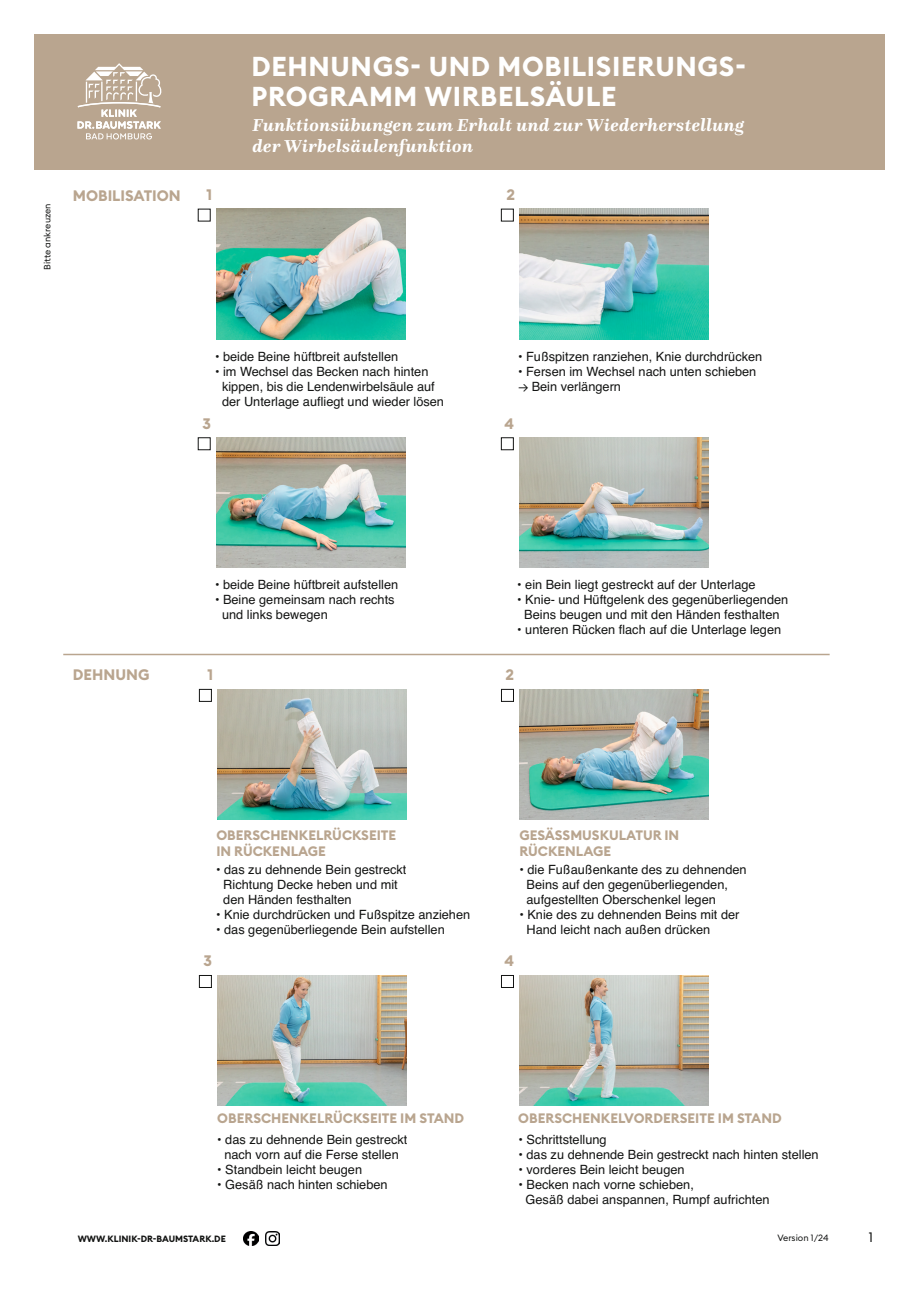
<style>
.page{position:relative;width:919px;height:1289px;background:#fff}
.page>*{position:absolute;margin:0;border:0;box-sizing:border-box;transform-origin:0 0}
._01_Bold_28pt{font:700 27px "Euclid Square";letter-spacing:.025em;color:#fff}
._01_Bold_28pt-2{font:italic 700 18px "Questa";letter-spacing:.025em;color:#fff}
.t1{font:700 15px "Euclid Square";color:#b9a58f}
.t2{font:700 13.5px "Euclid Square";color:#b9a58f}
.t3{font:13.5px "Euclid Square";color:#131413}
.t4{font:12.75px/15px "Helvetica";color:#131413;text-align:center}
.t5{font:700 9px "Euclid Square";color:#131413}
.t6{font:9px "Euclid Square";color:#131413}
.s1{font-family:"Euclid Square"}
</style>
<div class="page">
<div style="left:34px;top:34px;width:850px;height:136px;background:#b9a58f"></div>
<svg style="left:77px;top:63px;width:85px;height:76px"></svg>
<img style="left:265px;top:1231px;width:14px;height:14px">
<img style="left:244px;top:1231px;width:14px;height:14px">
<img style="left:216px;top:209px;width:189px;height:130px">
<img style="left:216px;top:437px;width:189px;height:130px">
<img style="left:519px;top:209px;width:189px;height:130px">
<img style="left:519px;top:437px;width:189px;height:130px">
<div style="left:198px;top:437px;width:12px;height:13px;border:1px solid #131413"></div>
<div style="left:501px;top:437px;width:12px;height:13px;border:1px solid #131413"></div>
<img style="left:217px;top:689px;width:189px;height:130px">
<img style="left:217px;top:975px;width:189px;height:130px">
<img style="left:519px;top:689px;width:189px;height:130px">
<img style="left:519px;top:975px;width:189px;height:130px">
<div style="left:199px;top:975px;width:13px;height:12px;border:1px solid #131413"></div>
<div style="left:501px;top:975px;width:13px;height:12px;border:1px solid #131413"></div>
<div style="left:199px;top:689px;width:13px;height:12px;border:1px solid #131413"></div>
<div style="left:501px;top:689px;width:13px;height:12px;border:1px solid #131413"></div>
<hr style="left:63px;top:653px;width:766px;height:2px;background:#b9a58f">
<p class="t6" style="left:42px;top:270px;width:68px;rotate:-90deg">Bitte ankreuzen</p>
<p class="t1" style="left:73px;top:186px;width:109px">MOBILISATION</p>
<p class="_01_Bold_28pt" style="left:251px;top:49px;width:496px">DEHNUNGS- UND MOBILISIERUNGS-</p>
<p class="_01_Bold_28pt" style="left:251px;top:79px;width:367px">PROGRAMM WIRBELSÄULE</p>
<p class="_01_Bold_28pt-2" style="left:252px;top:113px;width:493px">Funktionsübungen zum Erhalt und zur Wiederherstellung</p>
<p class="_01_Bold_28pt-2" style="left:252px;top:135px;width:222px">der Wirbelsäulenfunktion</p>
<p class="t1" style="left:206px;top:185px;width:7px">1</p>
<p class="t1" style="left:506px;top:185px;width:10px">2</p>
<p class="t4" style="left:215px;top:349px;width:185px">• beide Beine hüftbreit aufstellen</p>
<p class="t4" style="left:215px;top:364px;width:221px">• im Wechsel das Becken nach hinten kippen, bis die Lendenwirbelsäule auf</p>
<p class="t4" style="left:222px;top:394px;width:223px">der Unterlage aufliegt und wieder lösen</p>
<p class="t4" style="left:518px;top:349px;width:245px">• Fußspitzen ranziehen, Knie durchdrücken</p>
<p class="t4" style="left:518px;top:364px;width:240px">• Fersen im Wechsel nach unten schieben</p>
<p class="t4" style="left:518px;top:379px;width:104px"><span class="s1">→</span> Bein verlängern</p>
<p class="t1" style="left:202px;top:414px;width:10px">3</p>
<p class="t1" style="left:504px;top:414px;width:11px">4</p>
<p class="t4" style="left:215px;top:577px;width:185px">• beide Beine hüftbreit aufstellen</p>
<p class="t4" style="left:222px;top:592px;width:174px;text-align:left;text-indent:-7px">• Beine gemeinsam nach rechts und links bewegen</p>
<p class="t4" style="left:517px;top:577px;width:240px">• ein Bein liegt gestreckt auf der Unterlage</p>
<p class="t4" style="left:517px;top:592px;width:272px">• Knie- und Hüftgelenk des gegenüberliegenden</p>
<p class="t4" style="left:524px;top:607px;width:257px">Beins beugen und mit den Händen festhalten</p>
<p class="t4" style="left:517px;top:622px;width:265px">• unteren Rücken flach auf die Unterlage legen</p>
<p class="t1" style="left:73px;top:665px;width:78px">DEHNUNG</p>
<p class="t1" style="left:207px;top:665px;width:7px">1</p>
<p class="t1" style="left:505px;top:665px;width:10px">2</p>
<p class="t2" style="left:216px;top:826px;width:181px">OBERSCHENKELRÜCKSEITE</p>
<p class="t2" style="left:216px;top:842px;width:111px">IN RÜCKENLAGE</p>
<p class="t4" style="left:216px;top:862px;width:192px">• das zu dehnende Bein gestreckt<br>Richtung Decke heben und mit</p>
<p class="t4" style="left:223px;top:892px;width:130px">den Händen festhalten</p>
<p class="t4" style="left:216px;top:907px;width:255px">• Knie durchdrücken und Fußspitze anziehen</p>
<p class="t4" style="left:216px;top:922px;width:230px">• das gegenüberliegende Bein aufstellen</p>
<p class="t2" style="left:519px;top:826px;width:161px">GESÄSSMUSKULATUR IN</p>
<p class="t2" style="left:519px;top:842px;width:93px">RÜCKENLAGE</p>
<p class="t4" style="left:519px;top:862px;width:229px">• die Fußaußenkante des zu dehnenden</p>
<p class="t4" style="left:526px;top:877px;width:203px">Beins auf den gegenüberliegenden,</p>
<p class="t4" style="left:526px;top:892px;width:191px">aufgestellten Oberschenkel legen</p>
<p class="t4" style="left:519px;top:907px;width:221px">• Knie des zu dehnenden Beins mit der</p>
<p class="t4" style="left:526px;top:922px;width:185px">Hand leicht nach außen drücken</p>
<p class="t1" style="left:204px;top:951px;width:10px">3</p>
<p class="t1" style="left:504px;top:951px;width:11px">4</p>
<p class="t2" style="left:217px;top:1109px;width:248px">OBERSCHENKELRÜCKSEITE IM STAND</p>
<p class="t2" style="left:518px;top:1109px;width:265px">OBERSCHENKELVORDERSEITE IM STAND</p>
<p class="t4" style="left:217px;top:1132px;width:192px">• das zu dehnende Bein gestreckt</p>
<p class="t4" style="left:224px;top:1147px;width:176px">nach vorn auf die Ferse stellen</p>
<p class="t4" style="left:217px;top:1162px;width:146px">• Standbein leicht beugen</p>
<p class="t4" style="left:217px;top:1177px;width:172px">• Gesäß nach hinten schieben</p>
<p class="t4" style="left:518px;top:1132px;width:90px">• Schrittstellung</p>
<p class="t4" style="left:518px;top:1147px;width:302px">• das zu dehnende Bein gestreckt nach hinten stellen</p>
<p class="t4" style="left:518px;top:1162px;width:168px">• vorderes Bein leicht beugen</p>
<p class="t4" style="left:518px;top:1177px;width:177px">• Becken nach vorne schieben,</p>
<p class="t4" style="left:525px;top:1192px;width:245px">Gesäß dabei anspannen, Rumpf aufrichten</p>
<p class="t5" style="left:78px;top:1232px;width:150px">WWW.KLINIK-DR-BAUMSTARK.DE</p>
<p class="t6" style="left:777px;top:1231px;width:53px">Version 1/24</p>
<p class="t3" style="left:868px;top:1227px;width:6px">1</p>
</div>
